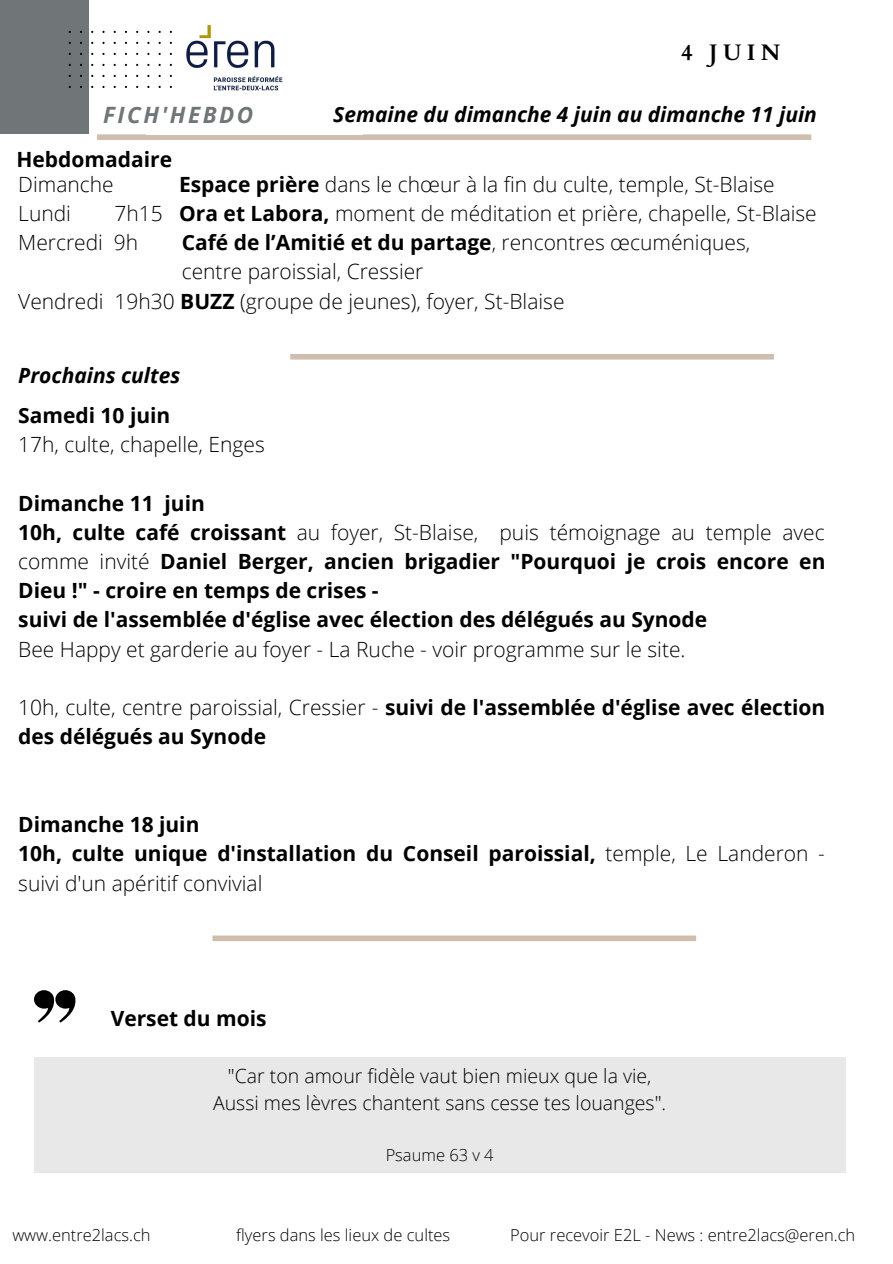
<style>
.page{position:relative;width:893px;height:1264px;background:#fff}
.page>*{position:absolute;margin:0;border:0;box-sizing:border-box;transform-origin:0 0}
.t1{font:italic 700 22.5px "Open Sans";letter-spacing:.11em;color:#707577}
.t2{font:700 22.5px "Cardo";color:#000}
.t3{font:700 21px/29.2px "Open Sans";color:#000}
.t4{font:300 21px "Open Sans";color:#000}
.t5{font:italic 700 21px "Open Sans";color:#000}
.t6{font:300 19.5px "Open Sans";color:#000}
.t7{font:300 16.5px "Open Sans";color:#000}
.s1{font-weight:700}
.s2{font-weight:300}
</style>
<div class="page">
<div style="left:97px;top:134px;width:714px;height:6px;background:#cebead"></div>
<div style="left:0;top:0;width:89px;height:134px;background:#707577"></div>
<img style="left:148px;top:25px;width:135px;height:66px">
<svg style="left:69px;top:31px;width:103px;height:57px"></svg>
<div style="left:290px;top:354px;width:483px;height:5px;background:#cebead"></div>
<div style="left:212px;top:935px;width:484px;height:6px;background:#cebead"></div>
<div style="left:34px;top:1057px;width:811px;height:115px;background:#e8e8e8"></div>
<svg style="left:34px;top:990px;width:42px;height:32px"></svg>
<p class="t1" style="left:103px;top:99px;width:151px">FICH'HEBDO</p>
<p class="t2" style="left:681px;top:38px;width:101px">4 JUIN</p>
<p class="t5" style="left:333px;top:99px;width:485px">Semaine du dimanche 4 juin au dimanche 11 juin</p>
<p class="t3" style="left:17px;top:144px;width:157px">Hebdomadaire</p>
<p class="t4" style="left:18px;top:169px;width:97px">Dimanche</p>
<p class="t4" style="left:179px;top:169px;width:597px"><span class="s1">Espace prière</span> dans le chœur à la fin du culte, temple, St-Blaise</p>
<p class="t4" style="left:18px;top:198px;width:54px">Lundi</p>
<p class="t4" style="left:115px;top:198px;width:703px">7h15 <span class="s1">Ora et Labora,</span> moment de méditation et prière, chapelle, St-Blaise</p>
<p class="t4" style="left:18px;top:228px;width:121px">Mercredi 9h</p>
<p class="t3" style="left:182px;top:227px;width:570px">Café de l’Amitié et du partage<span class="s2">, rencontres œcuméniques,</span></p>
<p class="t4" style="left:182px;top:257px;width:243px">centre paroissial, Cressier</p>
<p class="t4" style="left:18px;top:286px;width:547px">Vendredi 19h30 <span class="s1">BUZZ</span> (groupe de jeunes), foyer, St-Blaise</p>
<p class="t5" style="left:18px;top:361px;width:163px">Prochains cultes</p>
<p class="t3" style="left:18px;top:400px;width:154px">Samedi 10 juin</p>
<p class="t4" style="left:18px;top:429px;width:248px">17h, culte, chapelle, Enges</p>
<p class="t3" style="left:18px;top:487px;width:188px">Dimanche 11 juin</p>
<p class="t3" style="left:18px;top:517px;width:808px;text-align:justify">10h, culte café croissant <span class="s2">au foyer, St-Blaise, puis témoignage au temple avec comme invité</span> Daniel Berger, ancien brigadier "Pourquoi je crois encore en Dieu !" - croire en temps de crises -</p>
<p class="t3" style="left:18px;top:604px;width:690px">suivi de l'assemblée d'église avec élection des délégués au Synode</p>
<p class="t4" style="left:18px;top:634px;width:668px">Bee Happy et garderie au foyer - La Ruche - voir programme sur le site.</p>
<p class="t3" style="left:18px;top:692px;width:808px"><span class="s2">10h, culte, centre paroissial, Cressier -</span> suivi de l'assemblée d'église avec élection des délégués au Synode</p>
<p class="t3" style="left:18px;top:809px;width:183px">Dimanche 18 juin</p>
<p class="t3" style="left:18px;top:838px;width:808px">10h, culte unique d'installation du Conseil paroissial, <span class="s2">temple, Le Landeron - suivi d'un apéritif convivial</span></p>
<p class="t3" style="left:111px;top:1002px;width:157px">Verset du mois</p>
<p class="t6" style="left:228px;top:1062px;width:425px">"Car ton amour fidèle vaut bien mieux que la vie,</p>
<p class="t6" style="left:213px;top:1089px;width:454px">Aussi mes lèvres chantent sans cesse tes louanges".</p>
<p class="t7" style="left:385px;top:1143px;width:109px">Psaume 63 v 4</p>
<p class="t7" style="left:12px;top:1222px;width:140px">www.entre2lacs.ch</p>
<p class="t7" style="left:236px;top:1222px;width:215px">flyers dans les lieux de cultes</p>
<p class="t7" style="left:510px;top:1222px;width:346px">Pour recevoir E2L - News : entre2lacs@eren.ch</p>
</div>
